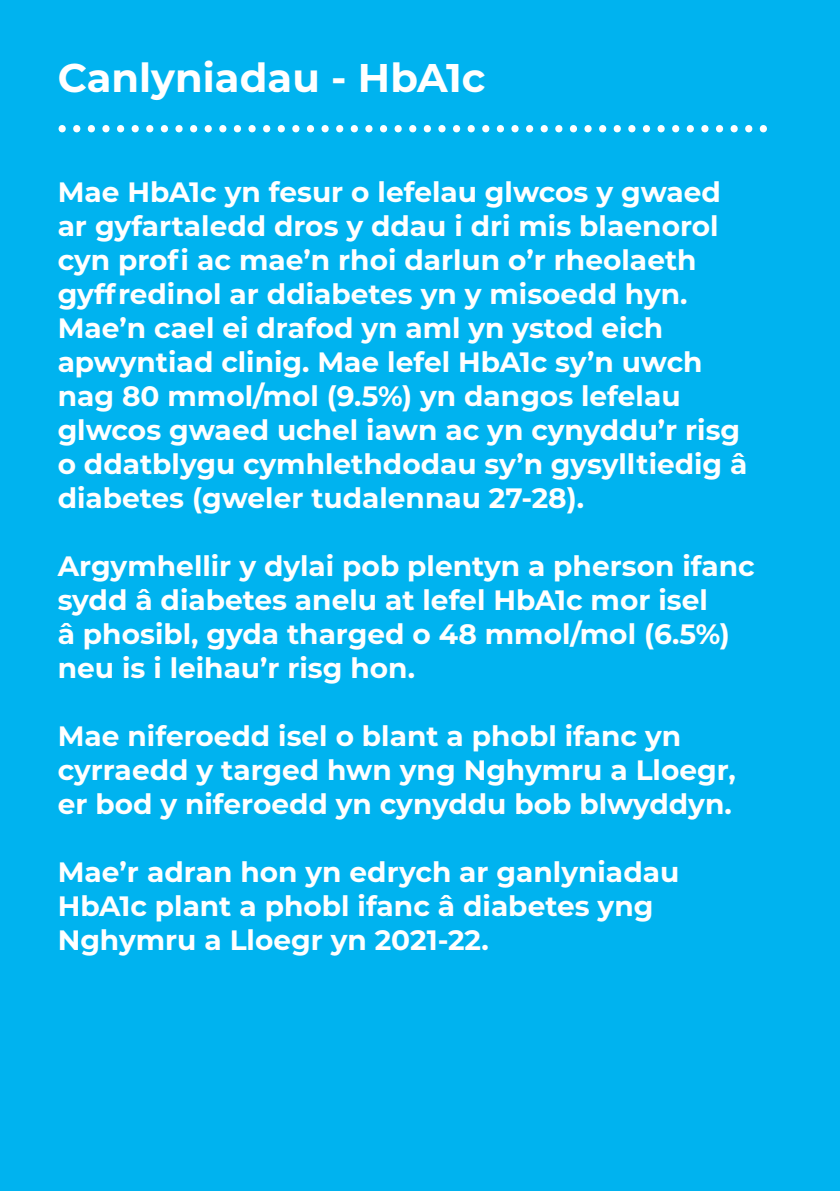
<style>
.page{position:relative;width:840px;height:1191px;background:#fff}
.page>*{position:absolute;margin:0;border:0;box-sizing:border-box;transform-origin:0 0}
.t1{font:64px "Minion Pro";color:#fff}
.t2{font:700 40px "Montserrat";color:#fff}
.t3{font:700 28px/34px "Montserrat";color:#fff}
</style>
<div class="page">
<div style="left:0;top:0;width:839px;height:1191px;background:#00b3ef"></div>
<p class="t2" style="left:58px;top:49px;width:429px">Canlyniadau - HbA1c</p>
<p class="t1" style="left:55px;top:68px;width:717px">.................................................</p>
<p class="t3" style="left:58px;top:174px;width:691px">Mae HbA1c yn fesur o lefelau glwcos y gwaed ar gyfartaledd dros y ddau i dri mis blaenorol cyn profi ac mae’n rhoi darlun o’r rheolaeth gyffredinol ar ddiabetes yn y misoedd hyn.<br>Mae’n cael ei drafod yn aml yn ystod eich apwyntiad clinig. Mae lefel HbA1c sy’n uwch nag 80 mmol/mol (9.5%) yn dangos lefelau glwcos gwaed uchel iawn ac yn cynyddu’r risg o ddatblygu cymhlethdodau sy’n gysylltiedig â diabetes (gweler tudalennau 27-28).</p>
<p class="t3" style="left:58px;top:548px;width:698px">Argymhellir y dylai pob plentyn a pherson ifanc sydd â diabetes anelu at lefel HbA1c mor isel<br>â phosibl, gyda tharged o 48 mmol/mol (6.5%) neu is i leihau’r risg hon.</p>
<p class="t3" style="left:58px;top:717px;width:679px">Mae niferoedd isel o blant a phobl ifanc yn cyrraedd y targed hwn yng Nghymru a Lloegr, er bod y niferoedd yn cynyddu bob blwyddyn.</p>
<p class="t3" style="left:58px;top:853px;width:622px">Mae’r adran hon yn edrych ar ganlyniadau<br>HbA1c plant a phobl ifanc â diabetes yng<br>Nghymru a Lloegr yn 2021-22.</p>
</div>
